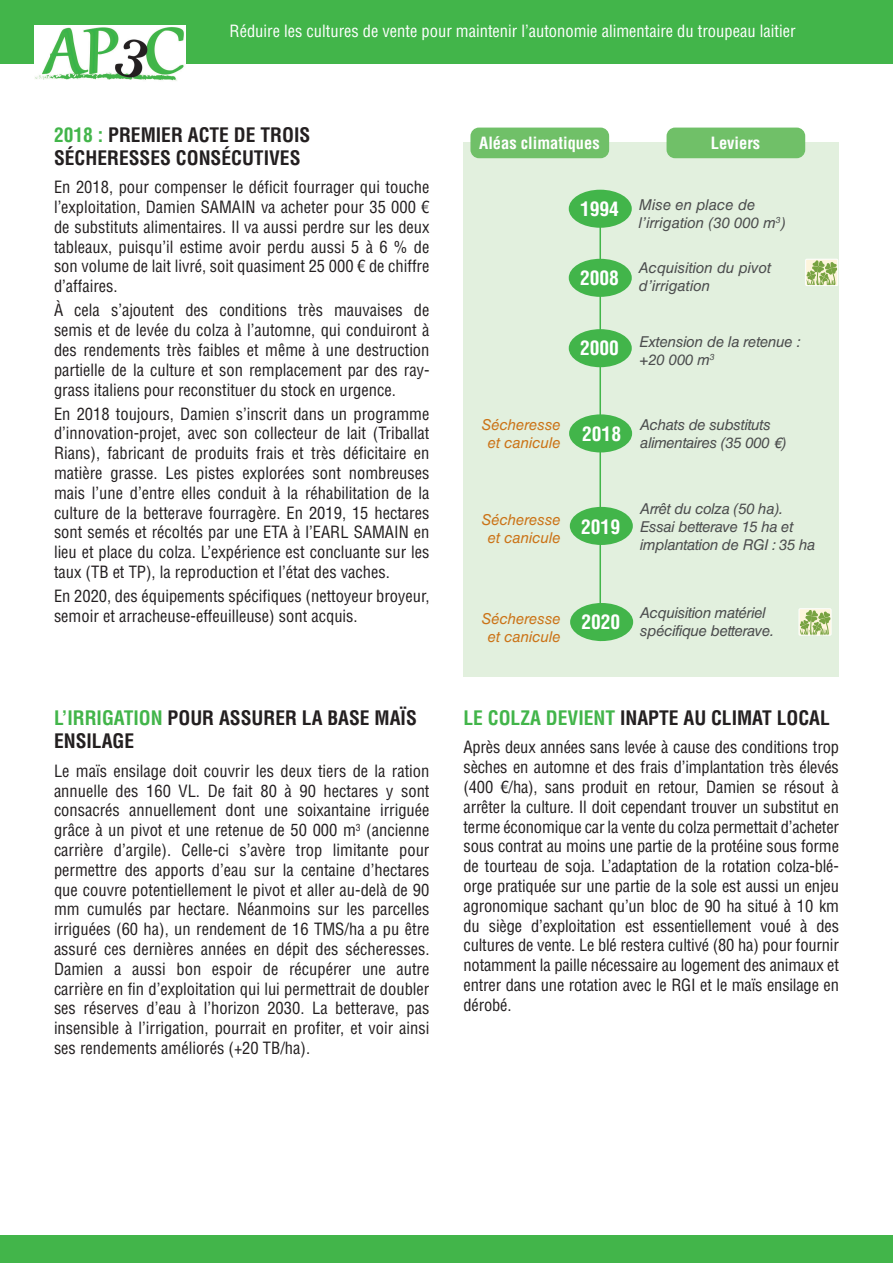
<style>
.page{position:relative;width:893px;height:1263px;background:#fff}
.page>*{position:absolute;margin:0;border:0;box-sizing:border-box;transform-origin:0 0}
.t1{font:700 condensed 19.5px/23.4px "Helvetica LT Std";color:#231f20}
.t2{font:700 condensed 19.5px "Helvetica LT Std";color:#fff}
.t3{font:condensed 16.5px/19.8px "Helvetica LT Std";color:#231f20;text-align:justify}
.t4{font:condensed 16.5px "Helvetica LT Std";color:#fff}
.t5{font:700 condensed 16.5px "Helvetica LT Std";color:#fff}
.t6{font:italic 15px/18px "Helvetica LT Std";letter-spacing:-.02em;color:#4b4c4d}
.t7{font:italic 15px/18px "Helvetica LT Std";color:#4b4c4d}
.t8{font:italic 15px/18px "Helvetica LT Std";color:#cb7317;text-align:center}
.s1{color:#42b54a}
</style>
<div class="page">
<div style="left:463px;top:143px;width:376px;height:534px;background:#e2f0de"></div>
<hr style="left:599px;top:222px;width:2px;height:419px;background:#42b54a">
<div style="left:0;top:0;width:893px;height:63px;background:#42b54a"></div>
<img style="left:34px;top:26px;width:151px;height:55px">
<div style="left:569px;top:190px;width:63px;height:38px;background:#42b54a;border-radius:50%"></div>
<div style="left:569px;top:259px;width:63px;height:38px;background:#42b54a;border-radius:50%"></div>
<div style="left:569px;top:329px;width:63px;height:38px;background:#42b54a;border-radius:50%"></div>
<div style="left:570px;top:507px;width:63px;height:38px;background:#42b54a;border-radius:50%"></div>
<div style="left:569px;top:414px;width:63px;height:38px;background:#42b54a;border-radius:50%"></div>
<div style="left:570px;top:603px;width:63px;height:38px;background:#42b54a;border-radius:50%"></div>
<div style="left:0;top:1235px;width:893px;height:28px;background:#42b54a"></div>
<div style="left:470px;top:128px;width:139px;height:30px;background:#70c068;border-radius:9px"></div>
<div style="left:666px;top:128px;width:139px;height:30px;background:#70c068;border-radius:9px"></div>
<svg style="left:807px;top:261px;width:29px;height:23px"></svg>
<div style="left:805px;top:259px;width:33px;height:27px;border:1px solid #fff"></div>
<svg style="left:799px;top:609px;width:33px;height:27px"></svg>
<div style="left:799px;top:608px;width:32px;height:27px;border:1px solid #fff"></div>
<p class="t4" style="left:230px;top:21px;width:567px">Réduire les cultures de vente pour maintenir l’autonomie alimentaire du troupeau laitier</p>
<p class="t1" style="left:54px;top:123px;width:258px"><span class="s1">2018 :</span> PREMIER ACTE DE TROIS<br>SÉCHERESSES CONSÉCUTIVES</p>
<p class="t3" style="left:54px;top:177px;width:377px">En 2018, pour compenser le déficit fourrager qui touche l’exploitation, Damien SAMAIN va acheter pour 35 000 € de substituts alimentaires. Il va aussi perdre sur les deux tableaux, puisqu’il estime avoir perdu aussi 5 à 6 % de son volume de lait livré, soit quasiment 25 000 € de chiffre d’affaires.</p>
<p class="t3" style="left:54px;top:300px;width:377px">À cela s’ajoutent des conditions très mauvaises de semis et de levée du colza à l’automne, qui conduiront à des rendements très faibles et même à une destruction partielle de la culture et son remplacement par des ray&shy;grass italiens pour reconstituer du stock en urgence.</p>
<p class="t3" style="left:54px;top:404px;width:377px">En 2018 toujours, Damien s’inscrit dans un programme d’innovation-projet, avec son collecteur de lait (Triballat Rians), fabricant de produits frais et très déficitaire en matière grasse. Les pistes explorées sont nombreuses mais l’une d’entre elles conduit à la réhabilitation de la culture de la betterave fourragère. En 2019, 15 hectares sont semés et récoltés par une ETA à l’EARL SAMAIN en lieu et place du colza. L’expérience est concluante sur les taux (TB et TP), la reproduction et l’état des vaches.</p>
<p class="t3" style="left:54px;top:586px;width:377px">En 2020, des équipements spécifiques (nettoyeur broyeur, semoir et arracheuse-effeuilleuse) sont acquis.</p>
<p class="t1" style="left:54px;top:706px;width:364px"><span class="s1">L’IRRIGATION</span> POUR ASSURER LA BASE MAÏS<br>ENSILAGE</p>
<p class="t3" style="left:54px;top:761px;width:377px">Le maïs ensilage doit couvrir les deux tiers de la ration annuelle des 160 VL. De fait 80 à 90 hectares y sont consacrés annuellement dont une soixantaine irriguée grâce à un pivot et une retenue de 50 000 m<sup>3</sup> (ancienne carrière d’argile). Celle-ci s’avère trop limitante pour permettre des apports d’eau sur la centaine d’hectares que couvre potentiellement le pivot et aller au-delà de 90 mm cumulés par hectare. Néanmoins sur les parcelles irriguées (60 ha), un rendement de 16 TMS/ha a pu être assuré ces dernières années en dépit des sécheresses.<br>Damien a aussi bon espoir de récupérer une autre carrière en fin d’exploitation qui lui permettrait de doubler ses réserves d’eau à l’horizon 2030. La betterave, pas insensible à l’irrigation, pourrait en profiter, et voir ainsi ses rendements améliorés (+20 TB/ha).</p>
<p class="t5" style="left:479px;top:132px;width:122px">Aléas climatiques</p>
<p class="t5" style="left:711px;top:132px;width:51px">Leviers</p>
<p class="t2" style="left:580px;top:196px;width:40px">1994</p>
<p class="t2" style="left:580px;top:265px;width:40px">2008</p>
<p class="t2" style="left:580px;top:336px;width:40px">2000</p>
<p class="t7" style="left:639px;top:196px;width:148px">Mise en place de l’irrigation (30 000 m<sup>3</sup>)</p>
<p class="t7" style="left:639px;top:258px;width:134px">Acquisition du pivot d’irrigation</p>
<p class="t6" style="left:640px;top:333px;width:163px">Extension de la retenue : +20 000 m<sup>3</sup></p>
<p class="t8" style="left:481px;top:416px;width:81px">Sécheresse et canicule</p>
<p class="t8" style="left:481px;top:511px;width:81px">Sécheresse et canicule</p>
<p class="t2" style="left:582px;top:422px;width:40px">2018</p>
<p class="t6" style="left:640px;top:416px;width:148px">Achats de substituts alimentaires (35 000 €)</p>
<p class="t2" style="left:581px;top:514px;width:40px">2019</p>
<p class="t6" style="left:640px;top:499px;width:177px">Arrêt du colza (50 ha).<br>Essai betterave 15 ha et implantation de RGI : 35 ha</p>
<p class="t8" style="left:481px;top:610px;width:81px">Sécheresse et canicule</p>
<p class="t2" style="left:581px;top:610px;width:40px">2020</p>
<p class="t6" style="left:640px;top:604px;width:136px">Acquisition matériel spécifique betterave.</p>
<p class="t1" style="left:463px;top:706px;width:368px"><span class="s1">LE COLZA DEVIENT</span> INAPTE AU CLIMAT LOCAL</p>
<p class="t3" style="left:463px;top:737px;width:377px">Après deux années sans levée à cause des conditions trop sèches en automne et des frais d’implantation très élevés (400 €/ha), sans produit en retour, Damien se résout à arrêter la culture. Il doit cependant trouver un substitut en terme économique car la vente du colza permettait d’acheter sous contrat au moins une partie de la protéine sous forme de tourteau de soja. L’adaptation de la rotation colza-blé&shy;orge pratiquée sur une partie de la sole est aussi un enjeu agronomique sachant qu’un bloc de 90 ha situé à 10 km du siège d’exploitation est essentiellement voué à des cultures de vente. Le blé restera cultivé (80 ha) pour fournir notamment la paille nécessaire au logement des animaux et entrer dans une rotation avec le RGI et le maïs ensilage en dérobé.</p>
</div>
